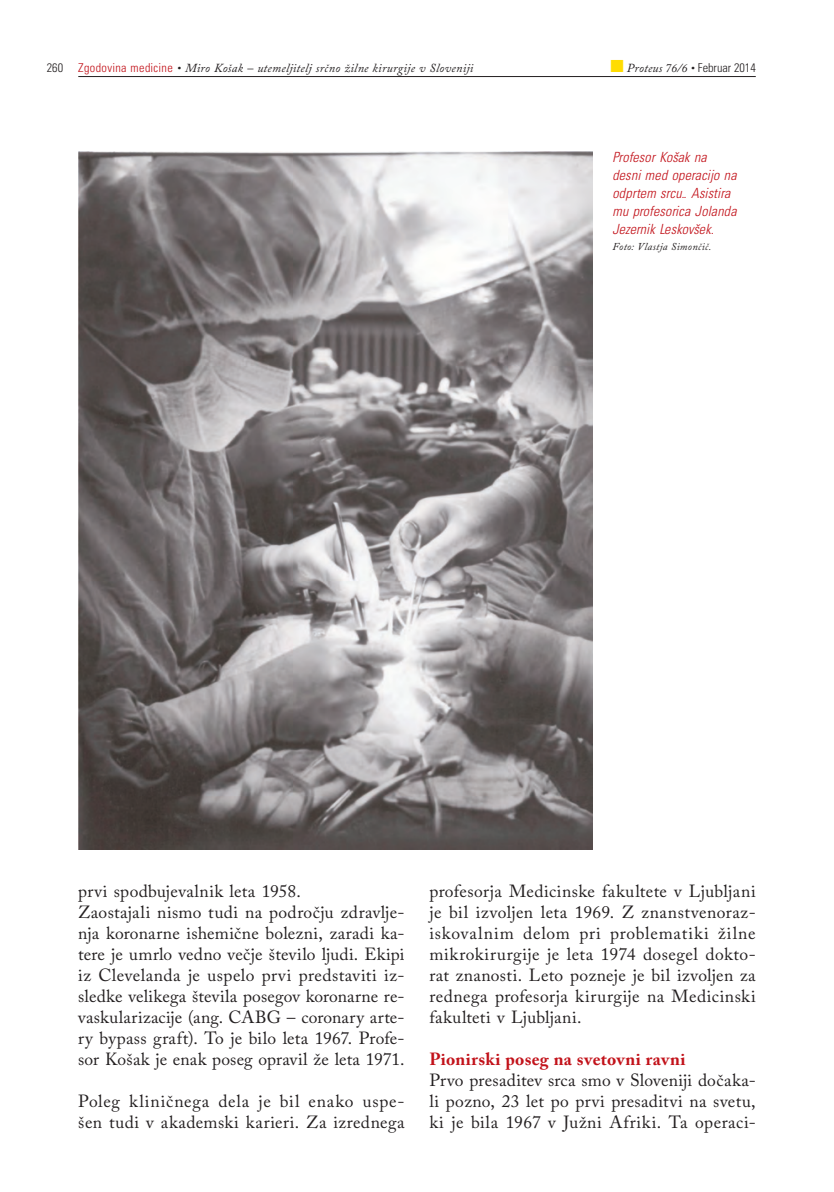
<style>
.page{position:relative;width:834px;height:1192px;background:#fff}
.page>*{position:absolute;margin:0;border:0;box-sizing:border-box;transform-origin:0 0}
.t1{font:17.5px/21px "Adobe Caslon Pro";letter-spacing:.02em;color:#231f20;text-align:justify}
.t2{font:17.5px/21px "Adobe Caslon Pro";letter-spacing:.04em;color:#231f20}
.t3{font:700 17.5px "Adobe Caslon Pro";letter-spacing:.02em;color:#c2121a}
.t4{font:italic 300 condensed 14px/17.8px "Univers";letter-spacing:.01em;color:#c2121a}
.t5{font:italic 12.25px "Adobe Caslon Pro";letter-spacing:.025em;color:#231f20}
.t6{font:italic 10.5px "Adobe Caslon Pro";letter-spacing:.03em;color:#231f20}
.s1{font-family:"Univers";font-weight:300;font-style:normal;font-stretch:condensed}
.s2{font-family:"Univers";font-weight:300;font-style:normal;font-stretch:condensed;color:#c2121a}
.s3{color:#ffdc01}
</style>
<div class="page">
<hr style="left:78px;top:76px;width:677px;height:1px;background:#231f20">
<img style="left:78px;top:151px;width:514px;height:699px">
<p class="t5" style="left:47px;top:60px;width:428px"><span class="s1">260</span> <span class="s2">Zgodovina medicine</span> • Miro Košak – utemeljitelj srčno žilne kirurgije v Sloveniji</p>
<p class="t5" style="left:610px;top:60px;width:147px"><span class="s3">■</span> Proteus 76/6 • <span class="s1">Februar 2014</span></p>
<p class="t4" style="left:612px;top:148px;width:126px">Profesor Košak na desni med operacijo na odprtem srcu.. Asistira mu profesorica Jolanda<br>Jezernik Leskovšek.</p>
<p class="t6" style="left:612px;top:240px;width:100px">Foto: Vlastja Simončič.</p>
<p class="t1" style="left:78px;top:881px;width:328px;text-align:left">prvi spodbujevalnik leta 1958.<br>Zaostajali nismo tudi na področju zdravlje&shy;nja koronarne ishemične bolezni, zaradi ka&shy;tere je umrlo vedno večje število ljudi. Ekipi iz Clevelanda je uspelo prvi predstaviti iz&shy;sledke velikega števila posegov koronarne re&shy;vaskularizacije (ang. CABG – coronary arte&shy;ry bypass graft). To je bilo leta 1967. Profe&shy;sor Košak je enak poseg opravil že leta 1971.</p>
<p class="t2" style="left:78px;top:1091px;width:328px">Poleg kliničnega dela je bil enako uspe&shy;šen tudi v akademski karieri. Za izrednega</p>
<p class="t1" style="left:429px;top:881px;width:328px">profesorja Medicinske fakultete v Ljubljani je bil izvoljen leta 1969. Z znanstvenoraz&shy;iskovalnim delom pri problematiki žilne mikrokirurgije je leta 1974 dosegel dokto&shy;rat znanosti. Leto pozneje je bil izvoljen za rednega profesorja kirurgije na Medicinski fakulteti v Ljubljani.</p>
<p class="t3" style="left:429px;top:1049px;width:258px">Pionirski poseg na svetovni ravni</p>
<p class="t1" style="left:429px;top:1070px;width:328px">Prvo presaditev srca smo v Sloveniji dočaka&shy;li pozno, 23 let po prvi presaditvi na svetu, ki je bila 1967 v Južni Afriki. Ta operaci-</p>
</div>
